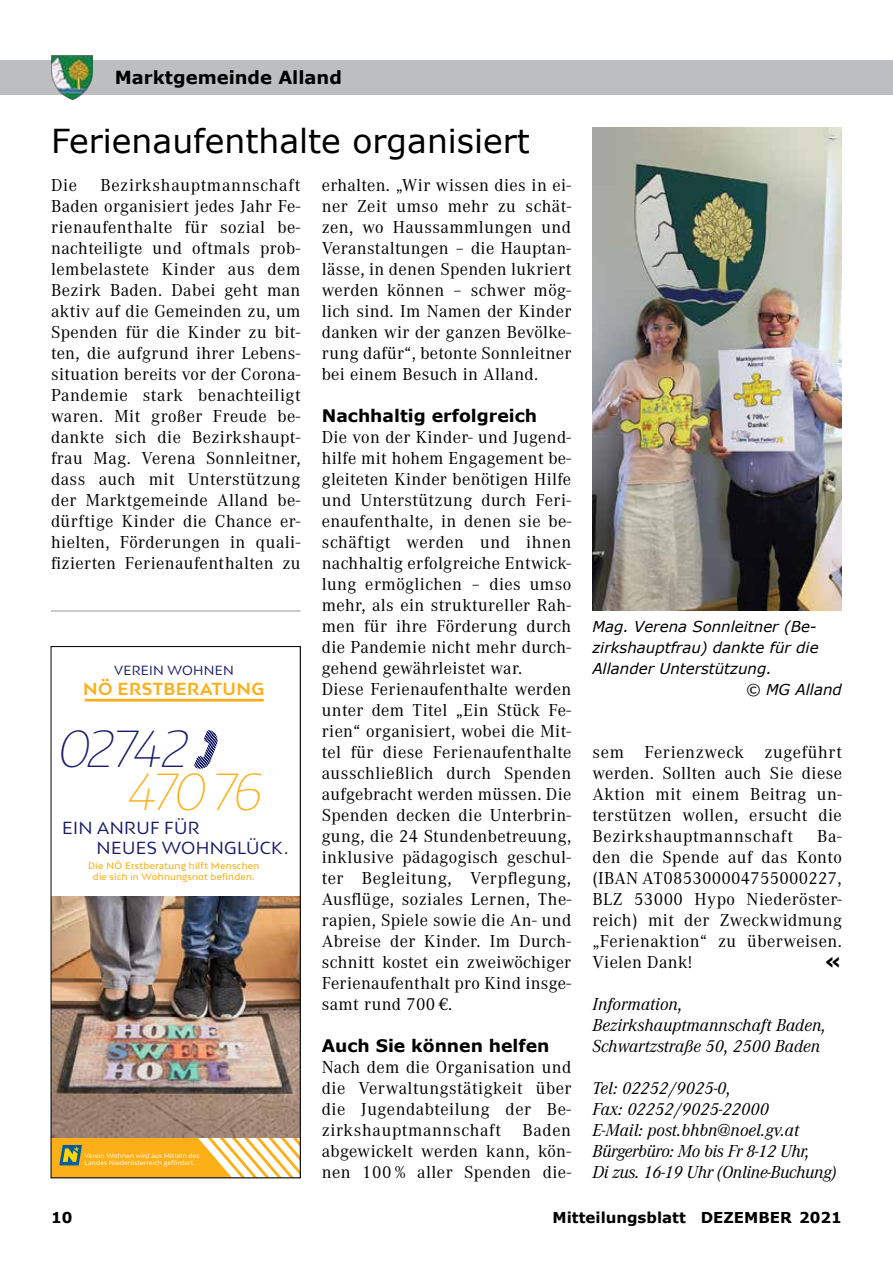
<style>
.page{position:relative;width:893px;height:1263px;background:#fff}
.page>*{position:absolute;margin:0;border:0;box-sizing:border-box;transform-origin:0 0}
.t1{font:italic 100 49.2px "Bw Mitga DEMO";color:#171c67}
.t2{font:italic 100 49.2px "Bw Mitga DEMO";color:#fcaf17}
.t3{font:33px "Verdana";color:#000}
.t4{font:700 21px "Verdana";color:#000}
.t5{font:18px/21px "Corporate A";letter-spacing:.02em;color:#000;text-align:justify}
.t6{font:italic 18px/21px "Corporate A";color:#000}
.t7{font:700 18px "Verdana";color:#000}
.t8{font:700 17.25px "Verdana";color:#000}
.t9{font:16.5px/20.5px "Bw Mitga DEMO";letter-spacing:.02em;color:#171c67}
.t10{font:700 16.5px "Bw Mitga DEMO";letter-spacing:.03em;color:#fcaf17}
.t11{font:italic 15px "Verdana";color:#000}
.t12{font:700 15px "Verdana";color:#000}
.t13{font:12.45px "Bw Mitga DEMO";letter-spacing:.02em;color:#171c67}
.t14{font:500 9px/10.8px "Bw Mitga DEMO";letter-spacing:.03em;color:#fcaf17;text-align:center}
.t15{font:6.3px/7.5px "Bw Mitga DEMO";letter-spacing:.02em;color:#fff}
</style>
<div class="page">
<div style="left:0;top:61px;width:893px;height:34px;background:#bcbec0"></div>
<img style="left:51px;top:56px;width:41px;height:43px">
<hr style="left:51px;top:611px;width:250px;height:1px;background:#939598">
<img style="left:592px;top:128px;width:250px;height:483px">
<img style="left:53px;top:698px;width:245px;height:478px">
<p class="t7" style="left:115px;top:65px;width:229px">Marktgemeinde Alland</p>
<h2 class="t3" style="left:51px;top:118px;width:480px">Ferienaufenthalte organisiert</h2>
<p class="t5" style="left:51px;top:173px;width:28px">Die</p>
<p class="t5" style="left:51px;top:173px;width:251px;text-indent:49px">Bezirkshauptmannschaft Baden organisiert jedes Jahr Fe&shy;rienaufenthalte für sozial be&shy;nachteiligte und oftmals prob&shy;lembelastete Kinder aus dem Bezirk Baden. Dabei geht man aktiv auf die Gemeinden zu, um Spenden für die Kinder zu bit&shy;ten, die aufgrund ihrer Lebens&shy;situation bereits vor der Corona-Pandemie stark benachteiligt waren. Mit großer Freude be&shy;dankte sich die Bezirkshaupt&shy;frau Mag. Verena Sonnleitner, dass auch mit Unterstützung der Marktgemeinde Alland be&shy;dürftige Kinder die Chance er&shy;hielten, Förderungen in quali&shy;fizierten Ferienaufenthalten zu</p>
<p class="t5" style="left:322px;top:174px;width:251px">erhalten. „Wir wissen dies in ei&shy;ner Zeit umso mehr zu schät&shy;zen, wo Haussammlungen und Veranstaltungen – die Hauptan&shy;lässe, in denen Spenden lukriert werden können – schwer mög&shy;lich sind. Im Namen der Kinder danken wir der ganzen Bevölke&shy;rung dafür“, betonte Sonnleitner bei einem Besuch in Alland.</p>
<p class="t8" style="left:322px;top:403px;width:217px">Nachhaltig erfolgreich</p>
<p class="t5" style="left:322px;top:425px;width:251px;text-align:left">Die von der Kinder- und Jugend&shy;hilfe mit hohem Engagement be&shy;gleiteten Kinder benötigen Hilfe und Unterstützung durch Feri&shy;enaufenthalte, in denen sie be&shy;schäftigt werden und ihnen nachhaltig erfolgreiche Entwick&shy;lung ermöglichen – dies umso mehr, als ein struktureller Rah&shy;men für ihre Förderung durch die Pandemie nicht mehr durch&shy;gehend gewährleistet war.<br>Diese Ferienaufenthalte werden unter dem Titel „Ein Stück Fe&shy;rien“ organisiert, wobei die Mit&shy;tel für diese Ferienaufenthalte ausschließlich durch Spenden aufgebracht werden müssen. Die<br>Spenden decken die Unterbrin&shy;gung, die 24 Stundenbetreuung, inklusive pädagogisch geschul&shy;ter Begleitung, Verpflegung,<br>Ausflüge, soziales Lernen, The&shy;rapien, Spiele sowie die An- und<br>Abreise der Kinder. Im Durch&shy;schnitt kostet ein zweiwöchiger<br>Ferienaufenthalt pro Kind insge&shy;samt rund 700 €.</p>
<p class="t8" style="left:322px;top:1033px;width:229px">Auch Sie können helfen</p>
<p class="t5" style="left:322px;top:1055px;width:251px">Nach dem die Organisation und die Verwaltungstätigkeit über die Jugendabteilung der Be&shy;zirkshauptmannschaft Baden abgewickelt werden kann, kön&shy;nen 100 % aller Spenden die-</p>
<p class="t13" style="left:114px;top:662px;width:121px">VEREIN WOHNEN</p>
<p class="t10" style="left:83px;top:678px;width:183px">NÖ ERSTBERATUNG</p>
<h1 class="t1" style="left:56px;top:717px;width:143px">02742</h1>
<h1 class="t2" style="left:126px;top:759px;width:147px">470 76</h1>
<p class="t9" style="left:97px;top:817px;width:193px;text-indent:-34px">EIN ANRUF FÜR<br>NEUES WOHNGLÜCK.</p>
<p class="t14" style="left:88px;top:860px;width:173px">Die NÖ Erstberatung hilft Menschen die sich in Wohnungsnot befinden.</p>
<p class="t15" style="left:82px;top:1151px;width:77px">Gefördert vo der<br>NÖ Wohnbauförd ung</p>
<p class="t15" style="left:85px;top:1151px;width:116px">Verein Wohnen wird aus Mitteln des<br>Landes Niederösterreich gefördert.</p>
<p class="t11" style="left:592px;top:616px;width:226px">Mag. Verena Sonnleitner (Be-</p>
<p class="t11" style="left:592px;top:637px;width:228px">zirkshauptfrau) dankte für die</p>
<p class="t11" style="left:592px;top:658px;width:181px">Allander Unterstützung.</p>
<p class="t11" style="left:746px;top:679px;width:98px">© MG Alland</p>
<p class="t5" style="left:592px;top:740px;width:251px">sem Ferienzweck zugeführt werden. Sollten auch Sie diese Aktion mit einem Beitrag un&shy;terstützen wollen, ersucht die Bezirkshauptmannschaft</p>
<p class="t5" style="left:592px;top:824px;width:251px;text-indent:225px">Ba&shy;den die Spende auf das Konto (IBAN AT085300004755000227, BLZ 53000 Hypo Niederöster&shy;reich) mit der Zweckwidmung „Ferienaktion“ zu überweisen.<br>Vielen Dank!</p>
<p class="t4" style="left:824px;top:947px;width:19px">«</p>
<p class="t6" style="left:592px;top:992px;width:235px">Information,<br>Bezirkshauptmannschaft Baden,<br>Schwartzstraße 50, 2500 Baden</p>
<p class="t6" style="left:592px;top:1076px;width:246px">Tel: 02252/9025-0,<br>Fax: 02252/9025-22000<br>E-Mail: post.bhbn@noel.gv.at<br>Bürgerbüro: Mo bis Fr 8-12 Uhr,<br>Di zus. 16-19 Uhr (Online-Buchung)</p>
<p class="t12" style="left:51px;top:1206px;width:23px">10</p>
<p class="t12" style="left:553px;top:1206px;width:291px">Mitteilungsblatt DEZEMBER 2021</p>
</div>
